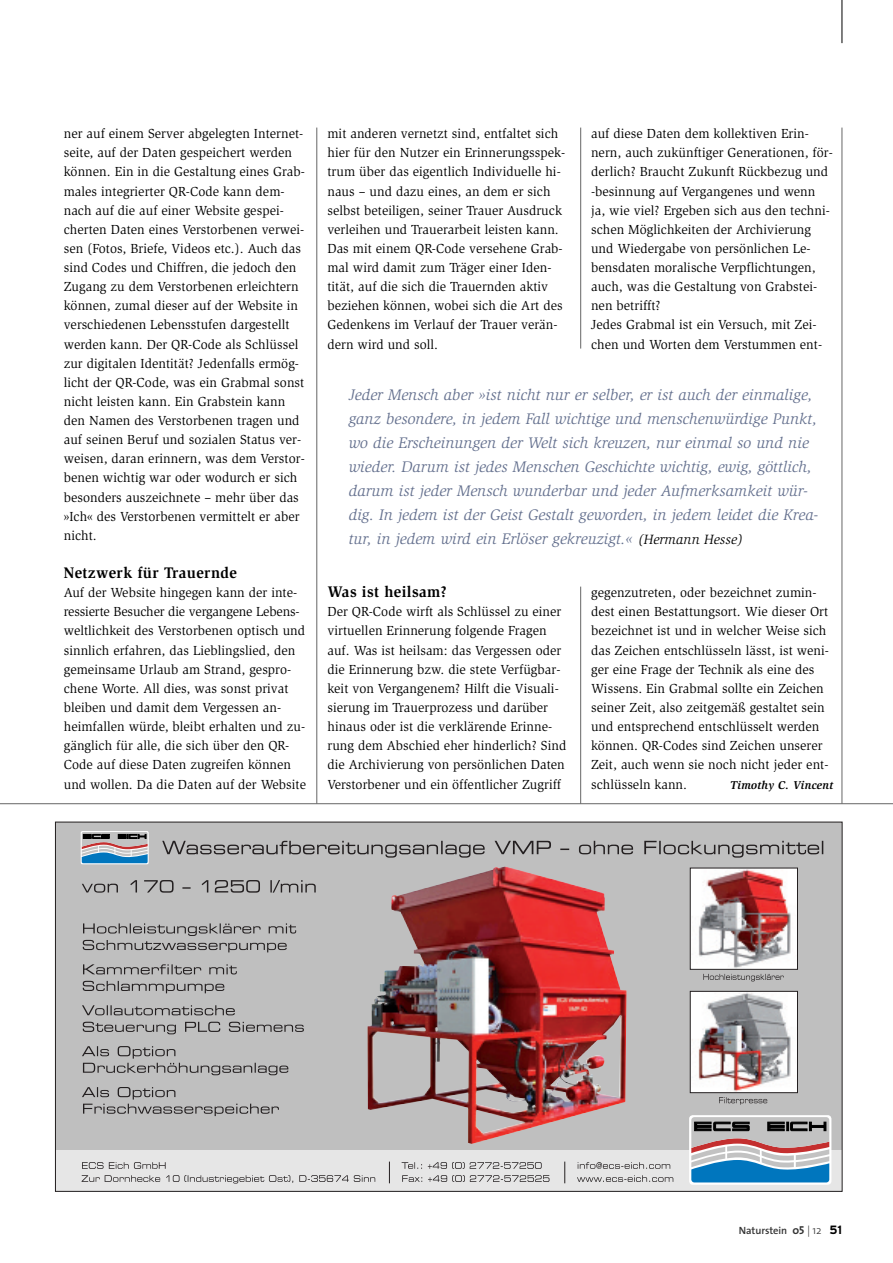
<style>
.page{position:relative;width:893px;height:1263px;background:#fff}
.page>*{position:absolute;margin:0;border:0;box-sizing:border-box;transform-origin:0 0}
.t1{font:italic 15.75px/24px "Slimbach Std";color:#64708e}
.t2{font:700 15.75px "Slimbach Std";letter-spacing:.025em;color:#000;scale:.95 1}
.t3{font:13.5px/19.2px "Slimbach Std";letter-spacing:.005em;color:#000}
.t4{font:italic 700 11.7px "Slimbach Std";letter-spacing:.015em;color:#000}
.t5{font:600 10.5px "The Sans";letter-spacing:-.005em;color:#333}
.s1{font-size:13.8px;color:#000}
.s2{font-weight:700;font-size:11.25px}
.s3{font-weight:300;font-size:11.25px}
.s4{font-family:"Interstate";font-weight:700;font-size:12px;color:#000}
</style>
<div class="page">
<hr style="left:842px;top:0;width:1px;height:43px;background:#000">
<hr style="left:317px;top:128px;width:1px;height:676px;background:#666">
<hr style="left:580px;top:587px;width:1px;height:217px;background:#666">
<hr style="left:580px;top:128px;width:1px;height:221px;background:#666">
<hr style="left:842px;top:128px;width:1px;height:676px;background:#666">
<hr style="left:0;top:803px;width:893px;height:1px;background:#666">
<div style="left:55px;top:822px;width:787px;height:341px;background:#bfbfbf"></div>
<div style="left:55px;top:1150px;width:787px;height:42px;background:#e6e6e6"></div>
<div style="left:81px;top:831px;width:68px;height:33px;border:1px solid #fff"></div>
<svg style="left:82px;top:832px;width:66px;height:31px"></svg>
<div style="left:689px;top:1115px;width:142px;height:70px;border:3px solid #fff;border-radius:2px"></div>
<svg style="left:691px;top:1117px;width:138px;height:65px"></svg>
<svg style="left:389px;top:1161px;width:1px;height:22px"></svg>
<svg style="left:564px;top:1161px;width:1px;height:22px"></svg>
<img style="left:367px;top:866px;width:260px;height:278px">
<img style="left:692px;top:870px;width:104px;height:98px">
<div style="left:690px;top:868px;width:108px;height:102px;border:1px solid #231f20"></div>
<img style="left:692px;top:993px;width:104px;height:98px">
<div style="left:690px;top:991px;width:108px;height:102px;border:1px solid #231f20"></div>
<svg style="left:162px;top:841px;width:661px;height:17px"></svg>
<svg style="left:82px;top:880px;width:234px;height:13px"></svg>
<svg style="left:83px;top:923px;width:213px;height:29px"></svg>
<svg style="left:83px;top:964px;width:154px;height:10px"></svg>
<svg style="left:83px;top:981px;width:141px;height:12px"></svg>
<svg style="left:82px;top:1005px;width:153px;height:10px"></svg>
<svg style="left:83px;top:1022px;width:221px;height:12px"></svg>
<svg style="left:82px;top:1046px;width:206px;height:29px"></svg>
<svg style="left:82px;top:1087px;width:197px;height:29px"></svg>
<svg style="left:402px;top:1162px;width:140px;height:7px"></svg>
<svg style="left:402px;top:1175px;width:147px;height:7px"></svg>
<svg style="left:82px;top:1162px;width:84px;height:7px"></svg>
<svg style="left:82px;top:1175px;width:293px;height:8px"></svg>
<svg style="left:578px;top:1162px;width:92px;height:7px"></svg>
<svg style="left:577px;top:1175px;width:96px;height:7px"></svg>
<svg style="left:719px;top:1097px;width:48px;height:8px"></svg>
<svg style="left:703px;top:974px;width:81px;height:7px"></svg>
<p class="t3" style="left:64px;top:125px;width:243px">ner auf einem Server abgelegten Internet&shy;seite, auf der Daten gespeichert werden können. Ein in die Gestaltung eines Grab&shy;males integrierter QR-Code kann dem&shy;nach auf die auf einer Website gespei&shy;cherten Daten eines Verstorbenen verwei&shy;sen (Fotos, Briefe, Videos etc.). Auch das sind Codes und Chiffren, die jedoch den Zugang zu dem Verstorbenen erleichtern können, zumal dieser auf der Website in verschiedenen Lebensstufen dargestellt werden kann. Der QR-Code als Schlüssel zur digitalen Identität? Jedenfalls ermög&shy;licht der QR-Code, was ein Grabmal sonst nicht leisten kann. Ein Grabstein kann den Namen des Verstorbenen tragen und auf seinen Beruf und sozialen Status ver&shy;weisen, daran erinnern, was dem Verstor&shy;benen wichtig war oder wodurch er sich besonders auszeichnete – mehr über das »Ich« des Verstorbenen vermittelt er aber nicht.</p>
<p class="t2" style="left:64px;top:567px;width:184px">Netzwerk für Trauernde</p>
<p class="t3" style="left:64px;top:584px;width:244px">Auf der Website hingegen kann der inte&shy;ressierte Besucher die vergangene Lebens&shy;weltlichkeit des Verstorbenen optisch und sinnlich erfahren, das Lieblingslied, den gemeinsame Urlaub am Strand, gespro&shy;chene Worte. All dies, was sonst privat bleiben und damit dem Vergessen an&shy;heimfallen würde, bleibt erhalten und zu&shy;gänglich für alle, die sich über den QR-Code auf diese Daten zugreifen können und wollen. Da die Daten auf der Website</p>
<p class="t3" style="left:327px;top:125px;width:239px">mit anderen vernetzt sind, entfaltet sich hier für den Nutzer ein Erinnerungsspek&shy;trum über das eigentlich Individuelle hi&shy;naus – und dazu eines, an dem er sich selbst beteiligen, seiner Trauer Ausdruck verleihen und Trauerarbeit leisten kann.<br>Das mit einem QR-Code versehene Grab&shy;mal wird damit zum Träger einer Iden&shy;tität, auf die sich die Trauernden aktiv beziehen können, wobei sich die Art des Gedenkens im Verlauf der Trauer verän&shy;dern wird und soll.</p>
<p class="t3" style="left:591px;top:125px;width:243px">auf diese Daten dem kollektiven Erin&shy;nern, auch zukünftiger Generationen, för&shy;derlich? Braucht Zukunft Rückbezug und -besinnung auf Vergangenes und wenn<br>ja, wie viel? Ergeben sich aus den techni&shy;schen Möglichkeiten der Archivierung und Wiedergabe von persönlichen Le&shy;bensdaten moralische Verpflichtungen, auch, was die Gestaltung von Grabstei&shy;nen betrifft?<br>Jedes Grabmal ist ein Versuch, mit Zei&shy;chen und Worten dem Verstummen ent-</p>
<p class="t1" style="left:349px;top:384px;width:471px">Jeder Mensch aber »ist nicht nur er selber, er ist auch der einmalige, ganz besondere, in jedem Fall wichtige und menschenwürdige Punkt, wo die Erscheinungen der Welt sich kreuzen, nur einmal so und nie wieder. Darum ist jedes Menschen Geschichte wichtig, ewig, göttlich, darum ist jeder Mensch wunderbar und jeder Aufmerksamkeit wür&shy;dig. In jedem ist der Geist Gestalt geworden, in jedem leidet die Krea&shy;tur, in jedem wird ein Erlöser gekreuzigt.« <span class="s1">(Hermann Hesse)</span></p>
<p class="t2" style="left:327px;top:586px;width:127px">Was ist heilsam?</p>
<p class="t3" style="left:327px;top:603px;width:240px">Der QR-Code wirft als Schlüssel zu einer virtuellen Erinnerung folgende Fragen auf. Was ist heilsam: das Vergessen oder die Erinnerung bzw. die stete Verfügbar&shy;keit von Vergangenem? Hilft die Visuali&shy;sierung im Trauerprozess und darüber hinaus oder ist die verklärende Erinne&shy;rung dem Abschied eher hinderlich? Sind die Archivierung von persönlichen Daten Verstorbener und ein öffentlicher Zugriff</p>
<p class="t3" style="left:591px;top:584px;width:239px">gegenzutreten, oder bezeichnet zumin&shy;dest einen Bestattungsort. Wie dieser Ort bezeichnet ist und in welcher Weise sich das Zeichen entschlüsseln lässt, ist weni&shy;ger eine Frage der Technik als eine des Wissens. Ein Grabmal sollte ein Zeichen seiner Zeit, also zeitgemäß gestaltet sein und entsprechend entschlüsselt werden können. QR-Codes sind Zeichen unserer Zeit, auch wenn sie noch nicht jeder ent&shy;schlüsseln kann.</p>
<p class="t4" style="left:730px;top:780px;width:105px">Timothy C. Vincent</p>
<p class="t5" style="left:739px;top:1226px;width:104px">Naturstein <span class="s2">0</span><sup>5</sup> <span class="s3">| 12</span> <span class="s4">51</span></p>
</div>
